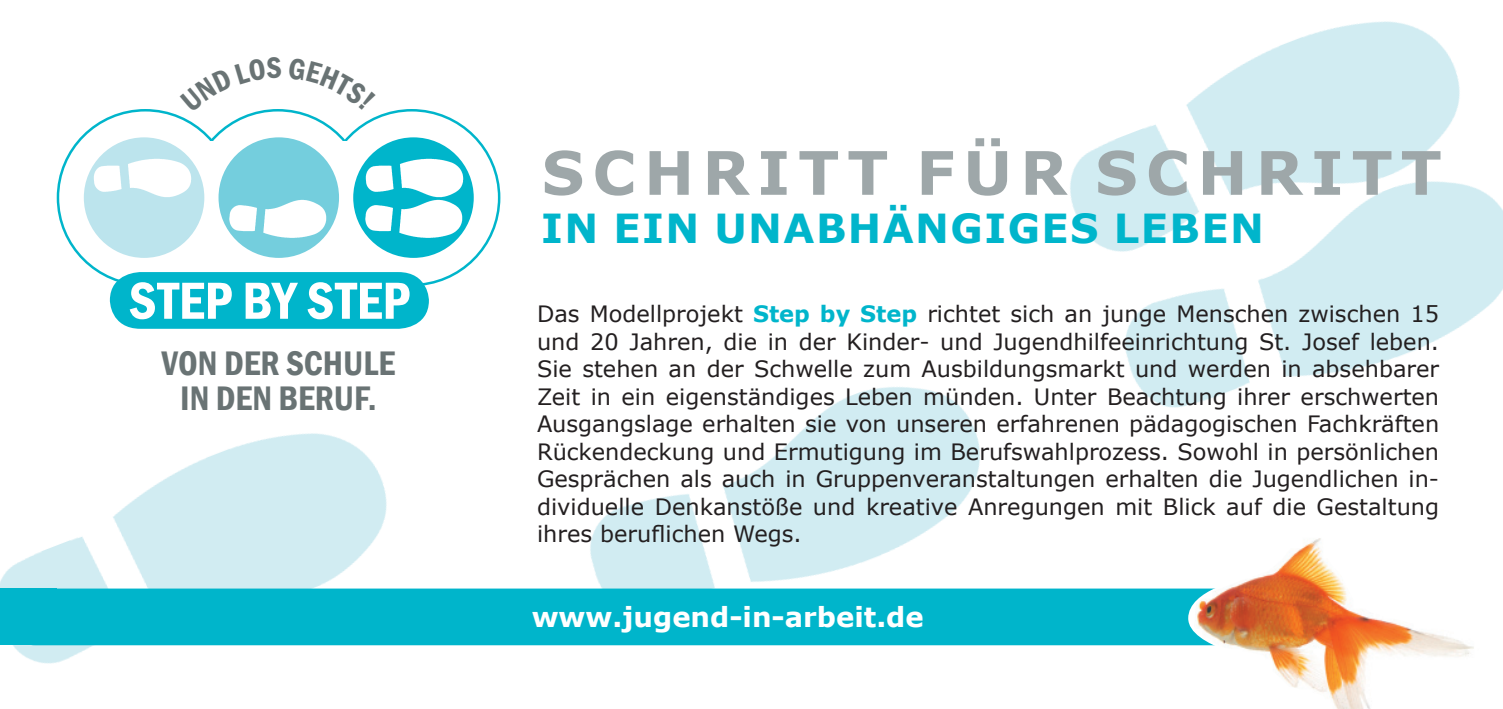
<style>
.page{position:relative;width:1503px;height:709px;background:#fff}
.page>*{position:absolute;margin:0;border:0;box-sizing:border-box;transform-origin:0 0}
.t1{font:700 60px "Verdana";letter-spacing:.135em;color:#9ea7a9}
.t2{font:600 condensed 54px "Franklin Gothic";color:#fff}
.t3{font:700 40px "Verdana";letter-spacing:.035em;color:#00b5cb}
.t4{font:600 condensed 35px/35px "Franklin Gothic";color:#697374;text-align:center}
.t5{font:700 27.5px "Verdana";color:#fff}
.t6{font:22.5px/27.5px "Verdana";color:#231f20;text-align:justify}
.s1{font-weight:700;color:#00b5cb}
</style>
<div class="page">
<img style="left:0;top:433px;width:436px;height:231px">
<img style="left:540px;top:387px;width:493px;height:259px">
<img style="left:1070px;top:21px;width:390px;height:188px">
<img style="left:1074px;top:108px;width:428px;height:300px">
<div style="left:84px;top:137px;width:120px;height:121px;background:#bce4ed;border-radius:50%"></div>
<img style="left:88px;top:155px;width:106px;height:42px">
<div style="left:218px;top:137px;width:121px;height:121px;background:#74cedd;border-radius:50%"></div>
<img style="left:226px;top:199px;width:106px;height:43px">
<div style="left:353px;top:137px;width:121px;height:121px;background:#00b5cb;border-radius:50%"></div>
<img style="left:360px;top:155px;width:106px;height:35px">
<img style="left:362px;top:190px;width:105px;height:52px">
<svg style="left:108px;top:272px;width:323px;height:57px;background:#0db8cd"></svg>
<div style="left:7px;top:588px;width:1276px;height:57px;background:#00b5cb;border-radius:28px"></div>
<div style="left:0;top:588px;width:57px;height:57px;background:#00b5cb"></div>
<svg style="left:1188px;top:588px;width:6px;height:58px"></svg>
<img style="left:1194px;top:538px;width:280px;height:171px">
<svg style="left:255px;top:109px;width:26px;height:3px"></svg>
<h2 class="t2" style="left:129px;top:265px;width:283px">STEP BY STEP</h2>
<h3 class="t4" style="left:162px;top:345px;width:235px">VON DER SCHULE<br>IN DEN BERUF.</h3>
<h1 class="t1" style="left:541px;top:130px;width:901px">SCHRITT FÜR SCHRITT</h1>
<h3 class="t3" style="left:541px;top:200px;width:724px">IN EIN UNABHÄNGIGES LEBEN</h3>
<p class="t6" style="left:537px;top:300px;width:903px">Das Modellprojekt <span class="s1">STEP BY STEP</span> richtet sich an junge Menschen zwischen 15 und 20 Jahren, die in der Kinder- und Jugendhilfeeinrichtung St. Josef leben.<br>Sie stehen an der Schwelle zum Ausbildungsmarkt und werden in absehbarer Zeit in ein eigenständiges Leben münden. Unter Beachtung ihrer erschwerten Ausgangslage erhalten sie von unseren erfahrenen pädagogischen Fachkräften Rückendeckung und Ermutigung im Berufswahlprozess. Sowohl in persönlichen Gesprächen als auch in Gruppenveranstaltungen erhalten die Jugendlichen in&shy;dividuelle Denkanstöße und kreative Anregungen mit Blick auf die Gestaltung ihres beruflichen Wegs.</p>
<p class="t5" style="left:531px;top:597px;width:393px">WWW.JUGEND-IN-ARBEIT.DE</p>
</div>
